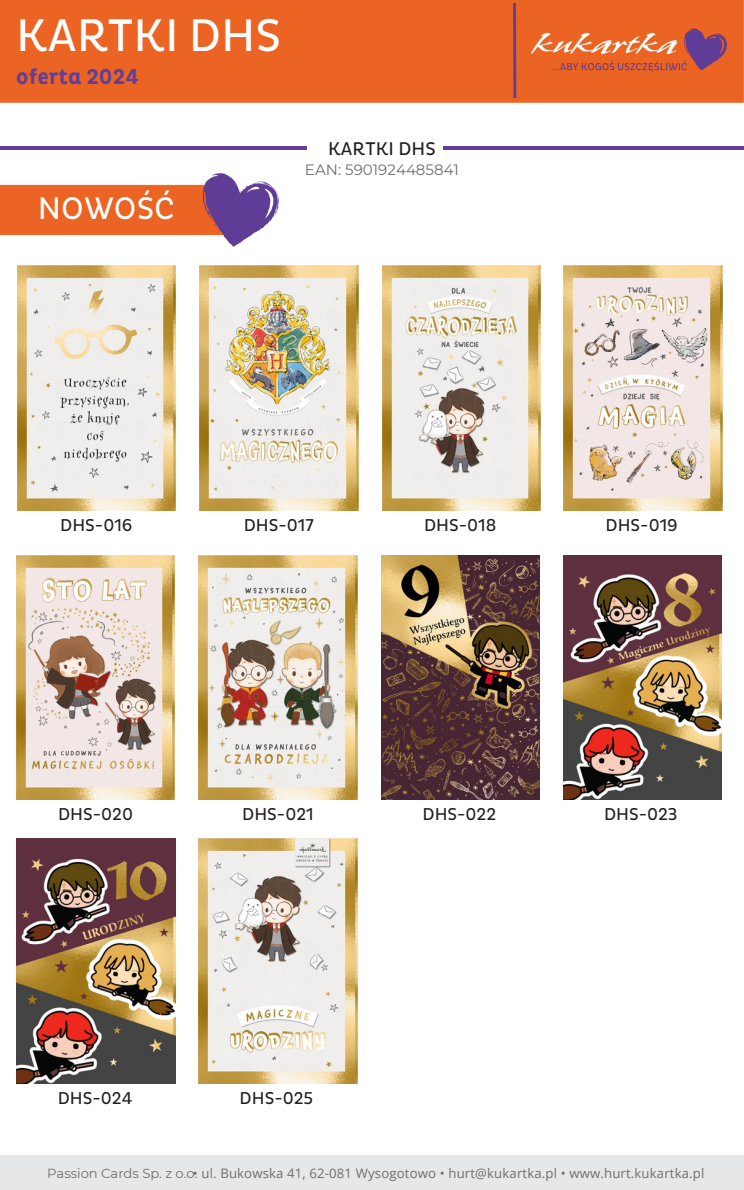
<style>
.page{position:relative;width:744px;height:1190px;background:#fff}
.page>*{position:absolute;margin:0;border:0;box-sizing:border-box;transform-origin:0 0}
.t1{font:46.62px "Pluto Cond";color:#fff}
.t2{font:31.75px "Pluto Cond";color:#fff}
.t3{font:700 21.88px "Pluto Cond";color:#623f98}
.t4{font:18.75px "Pluto Cond";letter-spacing:.01em;color:#231f20}
.t5{font:17.5px "Pluto Cond";color:#231f20}
.t6{font:15px "Montserrat";color:#6d6e70}
.t7{font:13.12px "Open Sans";letter-spacing:.015em;color:#6d6e70}
.s1{font-family:"Montserrat"}
</style>
<div class="page">
<div style="left:0;top:1155px;width:743px;height:35px;background:#e6e7e8"></div>
<div style="left:0;top:0;width:743px;height:103px;background:#eb6423"></div>
<hr style="left:443px;top:146px;width:265px;height:4px;background:#623f98">
<hr style="left:497px;top:146px;width:246px;height:4px;background:#623f98">
<hr style="left:37px;top:146px;width:269px;height:4px;background:#623f98">
<hr style="left:0;top:146px;width:250px;height:4px;background:#623f98">
<img style="left:0;top:173px;width:279px;height:74px">
<img style="left:17px;top:266px;width:159px;height:244px">
<img style="left:199px;top:266px;width:159px;height:244px">
<img style="left:382px;top:266px;width:158px;height:244px">
<img style="left:564px;top:266px;width:158px;height:244px">
<img style="left:16px;top:555px;width:159px;height:245px">
<img style="left:199px;top:555px;width:158px;height:245px">
<img style="left:381px;top:555px;width:158px;height:245px">
<img style="left:563px;top:555px;width:158px;height:245px">
<img style="left:17px;top:839px;width:158px;height:244px">
<img style="left:199px;top:839px;width:158px;height:244px">
<h3 class="t1" style="left:16px;top:8px;width:266px">KARTKI DHS</h3>
<h3 class="t3" style="left:16px;top:64px;width:124px">oferta 2024</h3>
<h3 class="t2" style="left:38px;top:190px;width:138px">NOWOŚĆ</h3>
<p class="t4" style="left:328px;top:138px;width:109px">KARTKI DHS</p>
<h3 class="t6" style="left:305px;top:161px;width:156px">EAN: 5901924485841</h3>
<p class="t5" style="left:60px;top:514px;width:74px">DHS-016</p>
<h3 class="t5" style="left:244px;top:514px;width:72px">DHS-017</h3>
<h3 class="t5" style="left:424px;top:514px;width:74px">DHS-018</h3>
<h3 class="t5" style="left:605px;top:514px;width:74px">DHS-019</h3>
<h3 class="t5" style="left:58px;top:804px;width:76px">DHS-020</h3>
<h3 class="t5" style="left:242px;top:804px;width:73px">DHS-021</h3>
<h3 class="t5" style="left:422px;top:804px;width:75px">DHS-022</h3>
<h3 class="t5" style="left:604px;top:804px;width:75px">DHS-023</h3>
<h3 class="t5" style="left:58px;top:1087px;width:76px">DHS-024</h3>
<p class="t5" style="left:239px;top:1087px;width:75px">DHS-025</p>
<p class="t7" style="left:47px;top:1164px;width:658px"><span class="s1">Passion Cards Sp. z o.o.</span> ul. Bukowska 41, 62-081 Wysogotowo • hurt@kukartka.pl • www.hurt.kukartka.pl</p>
<h1 class="t7" style="left:193px;top:1164px;width:6px">•</h1>
</div>
